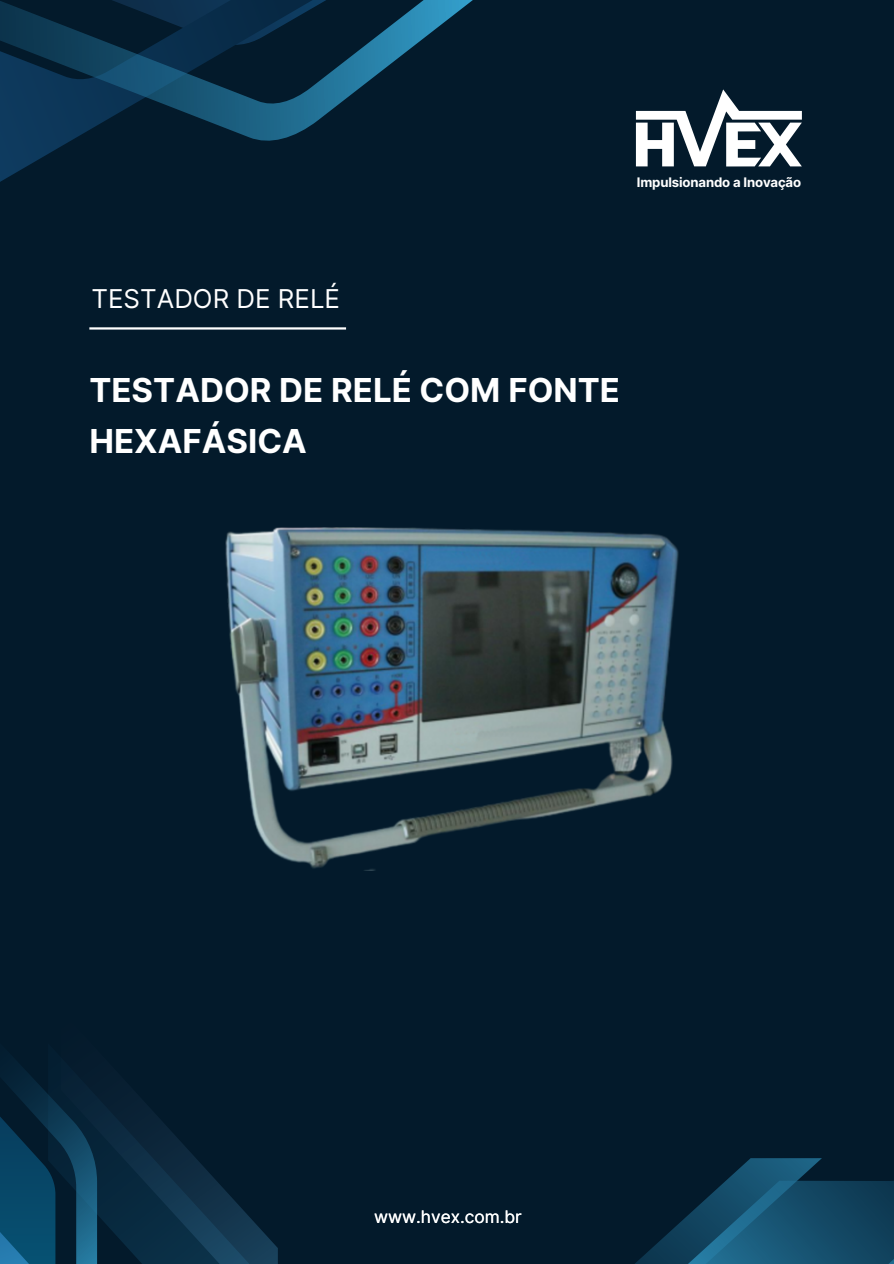
<style>
.page{position:relative;width:894px;height:1264px;background:#fff}
.page>*{position:absolute;margin:0;border:0;box-sizing:border-box;transform-origin:0 0}
.t1{font:700 33px/50.7px "Inter";color:#fff}
.t2{font:25.95px "Inter";color:#fff}
.t3{font:17.25px "Inter";color:#fff}
.t4{font:700 13.2px "Inter";letter-spacing:-.01em;color:#fff}
</style>
<div class="page">
<div style="left:0;top:0;width:893px;height:1263px;background:#031a2b"></div>
<svg style="left:0;top:0;width:473px;height:330px"></svg>
<svg style="left:97px;top:1097px;width:181px;height:166px"></svg>
<svg style="left:0;top:1066px;width:97px;height:197px"></svg>
<svg style="left:635px;top:89px;width:166px;height:77px"></svg>
<svg style="left:636px;top:1158px;width:257px;height:105px"></svg>
<img style="left:225px;top:528px;width:453px;height:342px">
<p class="t4" style="left:636px;top:174px;width:166px">Impulsionando a Inovação</p>
<h2 class="t2" style="left:91px;top:283px;width:250px">TESTADOR DE RELÉ</h2>
<p class="t1" style="left:89px;top:365px;width:532px">TESTADOR DE RELÉ COM FONTE<br>HEXAFÁSICA</p>
<p class="t3" style="left:374px;top:1206px;width:149px">www.hvex.com.br</p>
</div>
